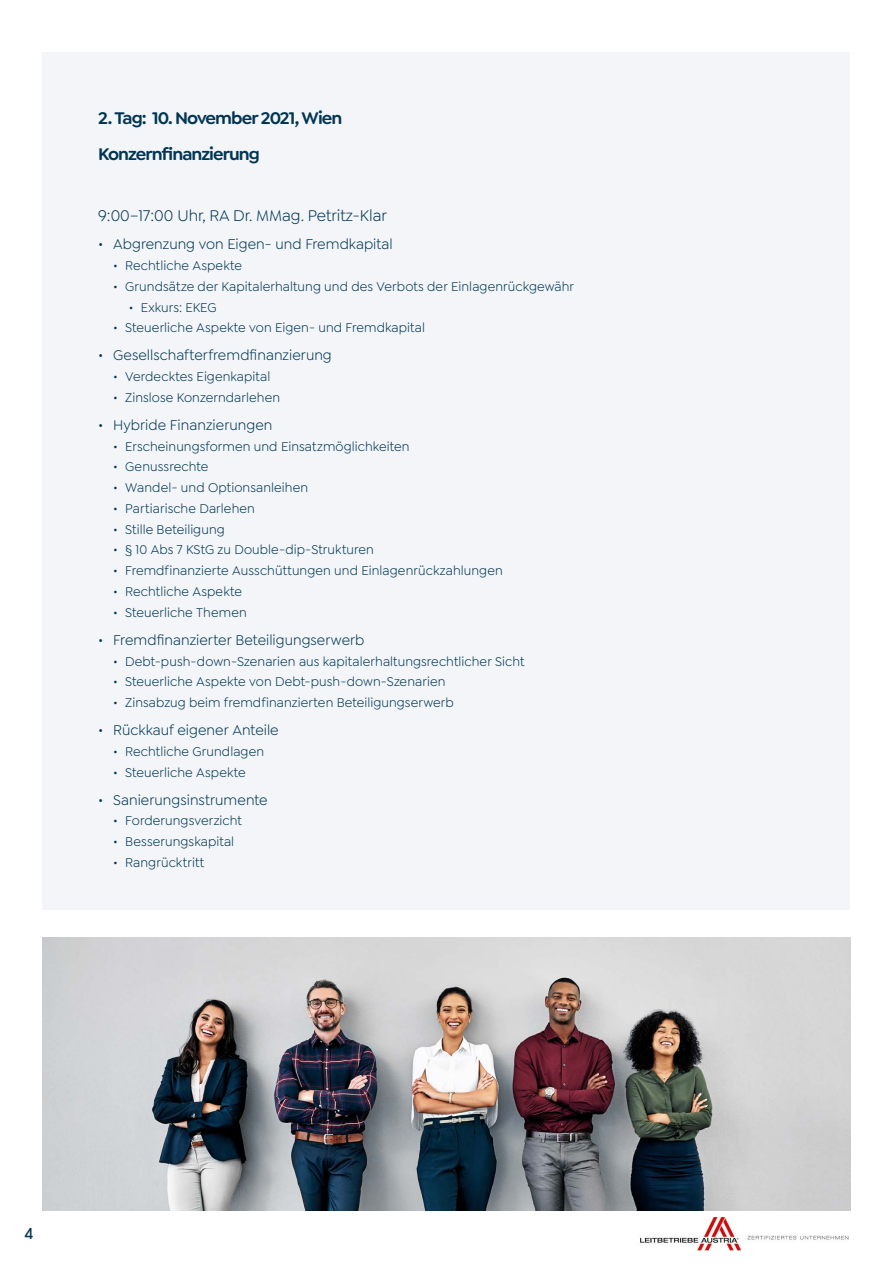
<style>
.page{position:relative;width:893px;height:1263px;background:#fff}
.page>*{position:absolute;margin:0;border:0;box-sizing:border-box;transform-origin:0 0}
.t1{font:600 18px/36.6px "Goldplay";letter-spacing:-.055em;color:#003654}
.t2{font:16.5px "Goldplay";color:#003654}
.t3{font:15px "Goldplay";letter-spacing:.005em;color:#003654}
.t4{font:500 15px "ITC Avant Garde Std";color:#003654}
.t5{font:13.5px "Goldplay";letter-spacing:.005em;color:#003654}
</style>
<div class="page">
<img style="left:43px;top:938px;width:807px;height:272px">
<div style="left:43px;top:52px;width:807px;height:858px;background:#f3f5f8"></div>
<img style="left:640px;top:1218px;width:209px;height:32px">
<h1 class="t1" style="left:98px;top:99px;width:246px">2. Tag: 10. November 2021, Wien<br>Konzernfinanzierung</h1>
<p class="t2" style="left:98px;top:207px;width:290px">9:00–17:00 Uhr, RA Dr. MMag. Petritz-Klar</p>
<p class="t3" style="left:98px;top:236px;width:296px">• Abgrenzung von Eigen- und Fremdkapital</p>
<p class="t5" style="left:113px;top:258px;width:130px">• Rechtliche Aspekte</p>
<p class="t5" style="left:113px;top:279px;width:462px">• Grundsätze der Kapitalerhaltung und des Verbots der Einlagenrückgewähr</p>
<p class="t5" style="left:129px;top:300px;width:89px">• Exkurs: EKEG</p>
<p class="t5" style="left:113px;top:320px;width:313px">• Steuerliche Aspekte von Eigen- und Fremdkapital</p>
<p class="t3" style="left:98px;top:347px;width:235px">• Gesellschafterfremdfinanzierung</p>
<p class="t5" style="left:113px;top:369px;width:159px">• Verdecktes Eigenkapital</p>
<p class="t5" style="left:113px;top:390px;width:168px">• Zinslose Konzerndarlehen</p>
<p class="t3" style="left:98px;top:417px;width:176px">• Hybride Finanzierungen</p>
<p class="t5" style="left:113px;top:439px;width:298px">• Erscheinungsformen und Einsatzmöglichkeiten</p>
<p class="t5" style="left:113px;top:459px;width:97px">• Genussrechte</p>
<p class="t5" style="left:113px;top:480px;width:196px">• Wandel- und Optionsanleihen</p>
<p class="t5" style="left:113px;top:501px;width:143px">• Partiarische Darlehen</p>
<p class="t5" style="left:113px;top:522px;width:113px">• Stille Beteiligung</p>
<p class="t5" style="left:113px;top:542px;width:262px">• § 10 Abs 7 KStG zu Double-dip-Strukturen</p>
<p class="t5" style="left:113px;top:563px;width:391px">• Fremdfinanzierte Ausschüttungen und Einlagenrückzahlungen</p>
<p class="t5" style="left:113px;top:584px;width:130px">• Rechtliche Aspekte</p>
<p class="t5" style="left:113px;top:605px;width:135px">• Steuerliche Themen</p>
<p class="t3" style="left:98px;top:631px;width:268px">• Fremdfinanzierter Beteiligungserwerb</p>
<p class="t5" style="left:113px;top:653px;width:413px">• Debt-push-down-Szenarien aus kapitalerhaltungsrechtlicher Sicht</p>
<p class="t5" style="left:113px;top:674px;width:334px">• Steuerliche Aspekte von Debt-push-down-Szenarien</p>
<p class="t5" style="left:113px;top:695px;width:342px">• Zinsabzug beim fremdfinanzierten Beteiligungserwerb</p>
<p class="t3" style="left:98px;top:722px;width:182px">• Rückkauf eigener Anteile</p>
<p class="t5" style="left:113px;top:744px;width:152px">• Rechtliche Grundlagen</p>
<p class="t5" style="left:113px;top:764px;width:134px">• Steuerliche Aspekte</p>
<p class="t3" style="left:98px;top:791px;width:171px">• Sanierungsinstrumente</p>
<p class="t5" style="left:113px;top:813px;width:130px">• Forderungsverzicht</p>
<p class="t5" style="left:113px;top:834px;width:122px">• Besserungskapital</p>
<p class="t5" style="left:113px;top:855px;width:93px">• Rangrücktritt</p>
<p class="t4" style="left:25px;top:1224px;width:10px">4</p>
</div>
